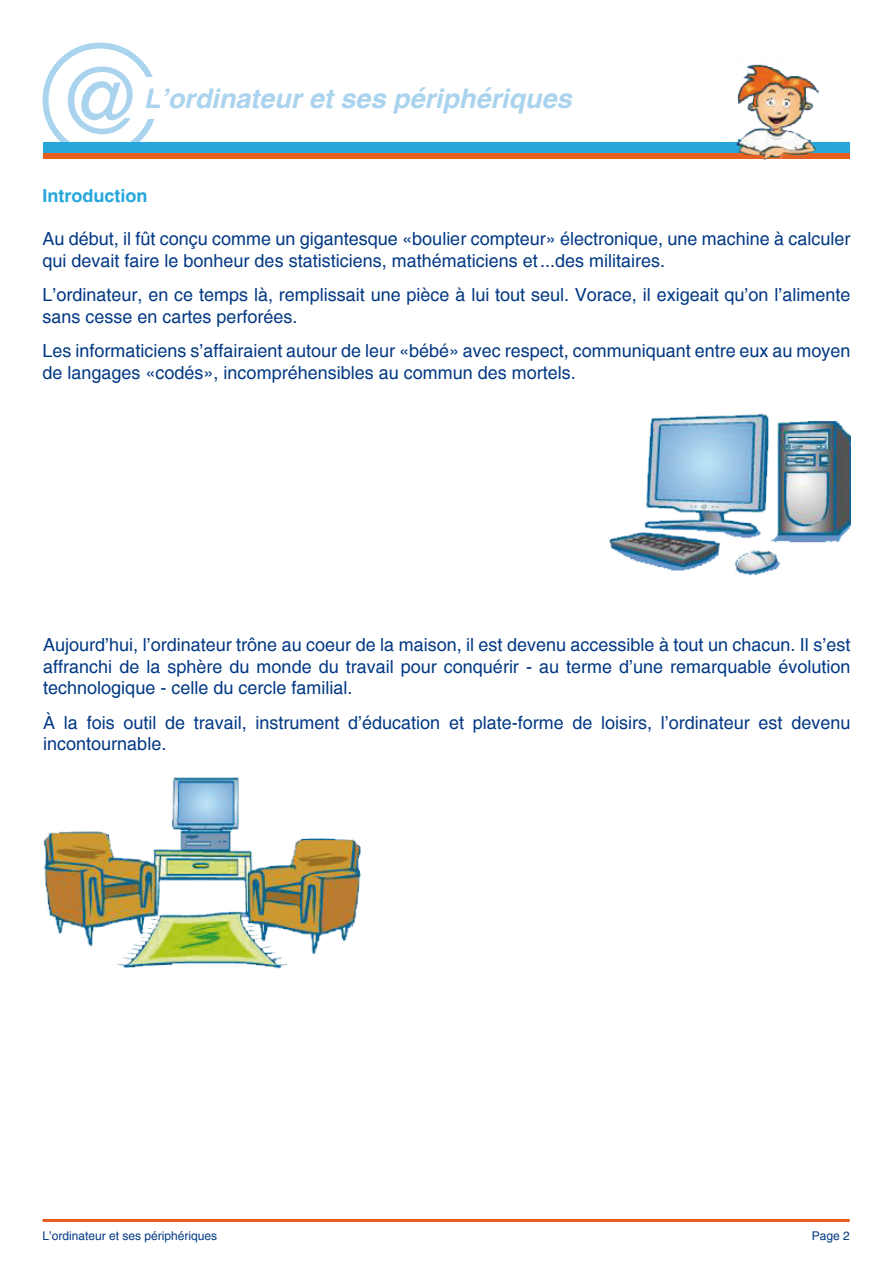
<style>
.page{position:relative;width:893px;height:1263px;background:#fff}
.page>*{position:absolute;margin:0;border:0;box-sizing:border-box;transform-origin:0 0}
.t1{font:90px "Helvetica";color:#aad3ee}
.t2{font:italic 700 27px "Helvetica";color:#aad3ee}
.t3{font:18px/21.6px "Helvetica";color:#003883}
.t4{font:700 18px "Helvetica";color:#26a6db}
.t5{font:12px "Helvetica";color:#003883}
</style>
<div class="page">
<div style="left:43px;top:43px;width:115px;height:115px;border:6px solid #aad3ee;border-radius:50%"></div>
<div style="left:43px;top:142px;width:807px;height:11px;background:#26a6db"></div>
<div style="left:43px;top:153px;width:807px;height:5px;background:#e95d1f"></div>
<img style="left:721px;top:64px;width:109px;height:97px">
<div style="left:144px;top:77px;width:427px;height:41px;background:#fff"></div>
<hr style="left:43px;top:1219px;width:807px;height:3px;background:#e95d1f">
<img style="left:608px;top:413px;width:242px;height:163px">
<img style="left:43px;top:777px;width:319px;height:192px">
<h1 class="t1" style="left:54px;top:49px;width:93px">@</h1>
<h2 class="t2" style="left:144px;top:83px;width:429px">L’ordinateur et ses périphériques</h2>
<p class="t4" style="left:43px;top:185px;width:106px">Introduction</p>
<p class="t3" style="left:43px;top:228px;width:809px">Au début, il fût conçu comme un gigantesque «boulier compteur» électronique, une machine à calculer qui devait faire le bonheur des statisticiens, mathématiciens et...des militaires.</p>
<p class="t3" style="left:43px;top:284px;width:809px">L’ordinateur, en ce temps là, remplissait une pièce à lui tout seul. Vorace, il exigeait qu’on l’alimente sans cesse en cartes perforées.</p>
<p class="t3" style="left:43px;top:340px;width:809px">Les informaticiens s’affairaient autour de leur «bébé» avec respect, communiquant entre eux au moyen de langages «codés», incompréhensibles au commun des mortels.</p>
<p class="t3" style="left:43px;top:634px;width:809px;text-align:justify">Aujourd’hui, l’ordinateur trône au coeur de la maison, il est devenu accessible à tout un chacun. Il s’est affranchi de la sphère du monde du travail pour conquérir - au terme d’une remarquable évolution technologique - celle du cercle familial.</p>
<p class="t3" style="left:43px;top:711px;width:809px">à la fois outil de travail, instrument d’éducation et plate-forme de loisirs, l’ordinateur est devenu incontournable.</p>
<p class="t5" style="left:43px;top:1228px;width:176px">L’ordinateur et ses périphériques</p>
<p class="t5" style="left:812px;top:1228px;width:40px">Page 2</p>
</div>
